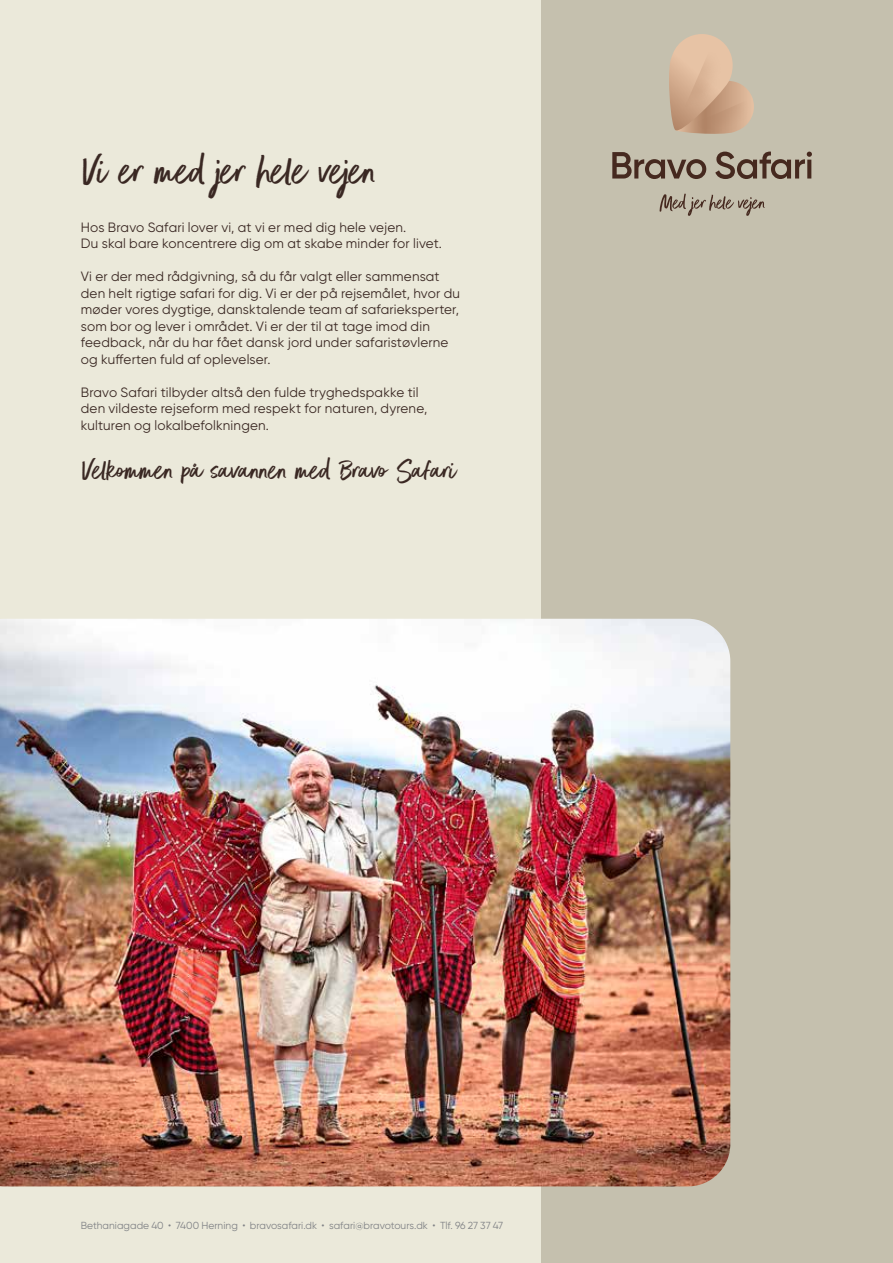
<style>
.page{position:relative;width:893px;height:1263px;background:#ebe9da}
.page>*{position:absolute;margin:0;border:0;box-sizing:border-box;transform-origin:0 0}
.t1{font:46.05px "Better Times";color:#3a2823}
.t2{font:32.1px "Better Times";color:#3a2823}
.t3{font:13.5px/16.5px "Gilroy";letter-spacing:.015em;color:#3a2823}
.t4{font:10.2px "Gilroy";letter-spacing:-.005em;color:#808285}
</style>
<div class="page">
<div style="left:542px;top:0;width:351px;height:1263px;background:#c5c0ae"></div>
<img style="left:0;top:619px;width:730px;height:567px">
<svg style="left:612px;top:152px;width:94px;height:27px"></svg>
<svg style="left:715px;top:151px;width:97px;height:28px"></svg>
<svg style="left:669px;top:34px;width:85px;height:100px"></svg>
<svg style="left:660px;top:194px;width:105px;height:22px"></svg>
<h1 class="t1" style="left:81px;top:145px;width:298px">Vi er med jer hele vejen</h1>
<p class="t3" style="left:81px;top:219px;width:363px">Hos Bravo Safari lover vi, at vi er med dig hele vejen.<br>Du skal bare koncentrere dig om at skabe minder for livet.</p>
<p class="t3" style="left:81px;top:268px;width:381px">Vi er der med rådgivning, så du får valgt eller sammensat den helt rigtige safari for dig. Vi er der på rejsemålet, hvor du møder vores dygtige, dansktalende team af safarieksperter, som bor og lever i området. Vi er der til at tage imod din feedback, når du har fået dansk jord under safaristøvlerne og kufferten fuld af oplevelser.</p>
<p class="t3" style="left:81px;top:384px;width:348px">Bravo Safari tilbyder altså den fulde tryghedspakke til den vildeste rejseform med respekt for naturen, dyrene, kulturen og lokalbefolkningen.</p>
<h2 class="t2" style="left:81px;top:452px;width:378px">Velkommen på savannen med Bravo Safari</h2>
<p class="t4" style="left:81px;top:1219px;width:424px">Bethaniagade 40 • 7400 Herning • bravosafari.dk • safari@bravotours.dk • Tlf. 96 27 37 47</p>
</div>
